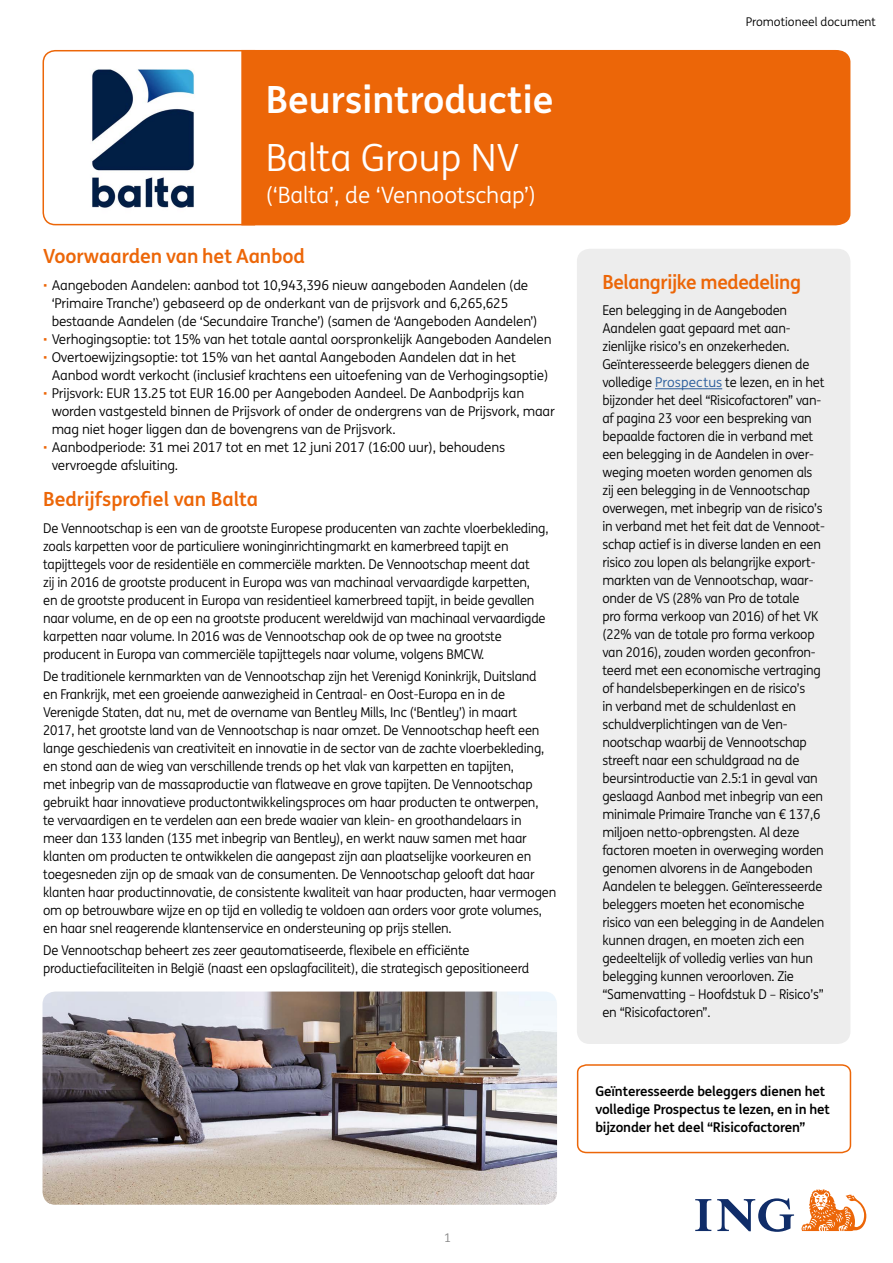
<style>
.page{position:relative;width:893px;height:1263px;background:#fff}
.page>*{position:absolute;margin:0;border:0;box-sizing:border-box;transform-origin:0 0}
.t1{font:700 37.5px "ING Me";color:#fff}
.t2{font:37.5px "ING Me";color:#fff}
.t3{font:22.5px "ING Me";color:#fff}
.t4{font:700 19.5px "ING Me";color:#ec6608}
.t5{font:700 19.5px "ING Me";letter-spacing:-.02em;color:#ec6608}
.t6{font:13.5px/18px "ING Me";letter-spacing:-.015em;color:#000;scale:.96 1}
.t7{font:13.5px/18px "ING Me";letter-spacing:-.015em;color:#000}
.t8{font:700 13.5px/18px "ING Me";letter-spacing:-.01em;color:#000}
.t9{font:12px "ING Me";color:#000}
.t10{font:12px "ING Me";color:#878787}
.s1{color:#ec6608}
.s2{color:#275b9b}
</style>
<div class="page">
<div style="left:577px;top:249px;width:273px;height:795px;background:#ededed;border-radius:13px"></div>
<hr style="left:655px;top:388px;width:67px;height:1px;background:#275b9b">
<svg style="left:576px;top:1064px;width:276px;height:90px"></svg>
<img style="left:43px;top:991px;width:514px;height:214px">
<svg style="left:42px;top:49px;width:214px;height:177px"></svg>
<div style="left:241px;top:50px;width:609px;height:175px;background:#ec6608"></div>
<svg style="left:695px;top:1189px;width:172px;height:43px"></svg>
<h1 class="t1" style="left:266px;top:69px;width:289px">Beursintroductie</h1>
<h1 class="t2" style="left:266px;top:130px;width:255px">Balta Group NV</h1>
<h2 class="t3" style="left:266px;top:179px;width:272px">(‘Balta’, de ‘Vennootschap’)</h2>
<h3 class="t4" style="left:43px;top:241px;width:263px">Voorwaarden van het Aanbod</h3>
<p class="t7" style="left:52px;top:275px;width:487px;text-indent:-9px"><span class="s1">•</span> Aangeboden Aandelen: aanbod tot 10,943,396 nieuw aangeboden Aandelen (de ‘Primaire Tranche’) gebaseerd op de onderkant van de prijsvork and 6,265,625 bestaande Aandelen (de ‘Secundaire Tranche’) (samen de ‘Aangeboden Aandelen’)</p>
<p class="t7" style="left:43px;top:329px;width:510px"><span class="s1">•</span> Verhogingsoptie: tot 15% van het totale aantal oorspronkelijk Aangeboden Aandelen</p>
<p class="t7" style="left:52px;top:347px;width:498px;text-indent:-9px"><span class="s1">•</span> Overtoewijzingsoptie: tot 15% van het aantal Aangeboden Aandelen dat in het<br>Aanbod wordt verkocht (inclusief krachtens een uitoefening van de Verhogingsoptie)</p>
<p class="t7" style="left:52px;top:383px;width:505px;text-indent:-9px"><span class="s1">•</span> Prijsvork: EUR 13.25 tot EUR 16.00 per Aangeboden Aandeel. De Aanbodprijs kan worden vastgesteld binnen de Prijsvork of onder de ondergrens van de Prijsvork, maar mag niet hoger liggen dan de bovengrens van de Prijsvork.</p>
<p class="t7" style="left:52px;top:437px;width:455px;text-indent:-9px"><span class="s1">•</span> Aanbodperiode: 31 mei 2017 tot en met 12 juni 2017 (16:00 uur), behoudens vervroegde afsluiting.</p>
<h3 class="t4" style="left:43px;top:483px;width:217px">Bedrijfsprofiel van Balta</h3>
<p class="t6" style="left:43px;top:518px;width:528px">De Vennootschap is een van de grootste Europese producenten van zachte vloerbekleding, zoals karpetten voor de particuliere woninginrichtingmarkt en kamerbreed tapijt en tapijttegels voor de residentiële en commerciële markten. De Vennootschap meent dat<br>zij in 2016 de grootste producent in Europa was van machinaal vervaardigde karpetten,<br>en de grootste producent in Europa van residentieel kamerbreed tapijt, in beide gevallen naar volume, en de op een na grootste producent wereldwijd van machinaal vervaardigde karpetten naar volume. In 2016 was de Vennootschap ook de op twee na grootste producent in Europa van commerciële tapijttegels naar volume, volgens BMCW.</p>
<p class="t6" style="left:43px;top:666px;width:536px">De traditionele kernmarkten van de Vennootschap zijn het Verenigd Koninkrijk, Duitsland<br>en Frankrijk, met een groeiende aanwezigheid in Centraal- en Oost-Europa en in de Verenigde Staten, dat nu, met de overname van Bentley Mills, Inc (‘Bentley’) in maart<br>2017, het grootste land van de Vennootschap is naar omzet. De Vennootschap heeft een lange geschiedenis van creativiteit en innovatie in de sector van de zachte vloerbekleding, en stond aan de wieg van verschillende trends op het vlak van karpetten en tapijten,<br>met inbegrip van de massaproductie van flatweave en grove tapijten. De Vennootschap gebruikt haar innovatieve productontwikkelingsproces om haar producten te ontwerpen,<br>te vervaardigen en te verdelen aan een brede waaier van klein- en groothandelaars in<br>meer dan 133 landen (135 met inbegrip van Bentley), en werkt nauw samen met haar klanten om producten te ontwikkelen die aangepast zijn aan plaatselijke voorkeuren en toegesneden zijn op de smaak van de consumenten. De Vennootschap gelooft dat haar klanten haar productinnovatie, de consistente kwaliteit van haar producten, haar vermogen om op betrouwbare wijze en op tijd en volledig te voldoen aan orders voor grote volumes, en haar snel reagerende klantenservice en ondersteuning op prijs stellen.</p>
<p class="t6" style="left:43px;top:941px;width:508px">De Vennootschap beheert zes zeer geautomatiseerde, flexibele en efficiënte productiefaciliteiten in België (naast een opslagfaciliteit), die strategisch gepositioneerd</p>
<p class="t10" style="left:444px;top:1229px;width:8px">1</p>
<p class="t9" style="left:746px;top:14px;width:132px">Promotioneel document</p>
<h3 class="t5" style="left:602px;top:266px;width:200px">Belangrijke mededeling</h3>
<p class="t6" style="left:602px;top:301px;width:233px">Een belegging in de Aangeboden Aandelen gaat gepaard met aan&shy;zienlijke risico’s en onzekerheden.<br>Geïnteresseerde beleggers dienen de volledige <span class="s2">Prospectus</span> te lezen, en in het bijzonder het deel “Risicofactoren” van&shy;af pagina 23 voor een bespreking van bepaalde factoren die in verband met een belegging in de Aandelen in over&shy;weging moeten worden genomen als zij een belegging in de Vennootschap overwegen, met inbegrip van de risico’s in verband met het feit dat de Vennoot&shy;schap actief is in diverse landen en een risico zou lopen als belangrijke export&shy;markten van de Vennootschap, waar&shy;onder de VS (28% van Pro de totale<br>pro forma verkoop van 2016) of het VK (22% van de totale pro forma verkoop van 2016), zouden worden geconfron&shy;teerd met een economische vertraging of handelsbeperkingen en de risico’s<br>in verband met de schuldenlast en schuldverplichtingen van de Ven&shy;nootschap waarbij de Vennootschap streeft naar een schuldgraad na de beursintroductie van 2.5:1 in geval van geslaagd Aanbod met inbegrip van een minimale Primaire Tranche van € 137,6 miljoen netto-opbrengsten. Al deze factoren moeten in overweging worden genomen alvorens in de Aangeboden Aandelen te beleggen. Geïnteresseerde beleggers moeten het economische risico van een belegging in de Aandelen kunnen dragen, en moeten zich een gedeeltelijk of volledig verlies van hun belegging kunnen veroorloven. Zie “Samenvatting – Hoofdstuk D – Risico’s” en “Risicofactoren”.</p>
<p class="t8" style="left:595px;top:1081px;width:236px">Geïnteresseerde beleggers dienen het volledige Prospectus te lezen, en in het bijzonder het deel “Risicofactoren”</p>
</div>
